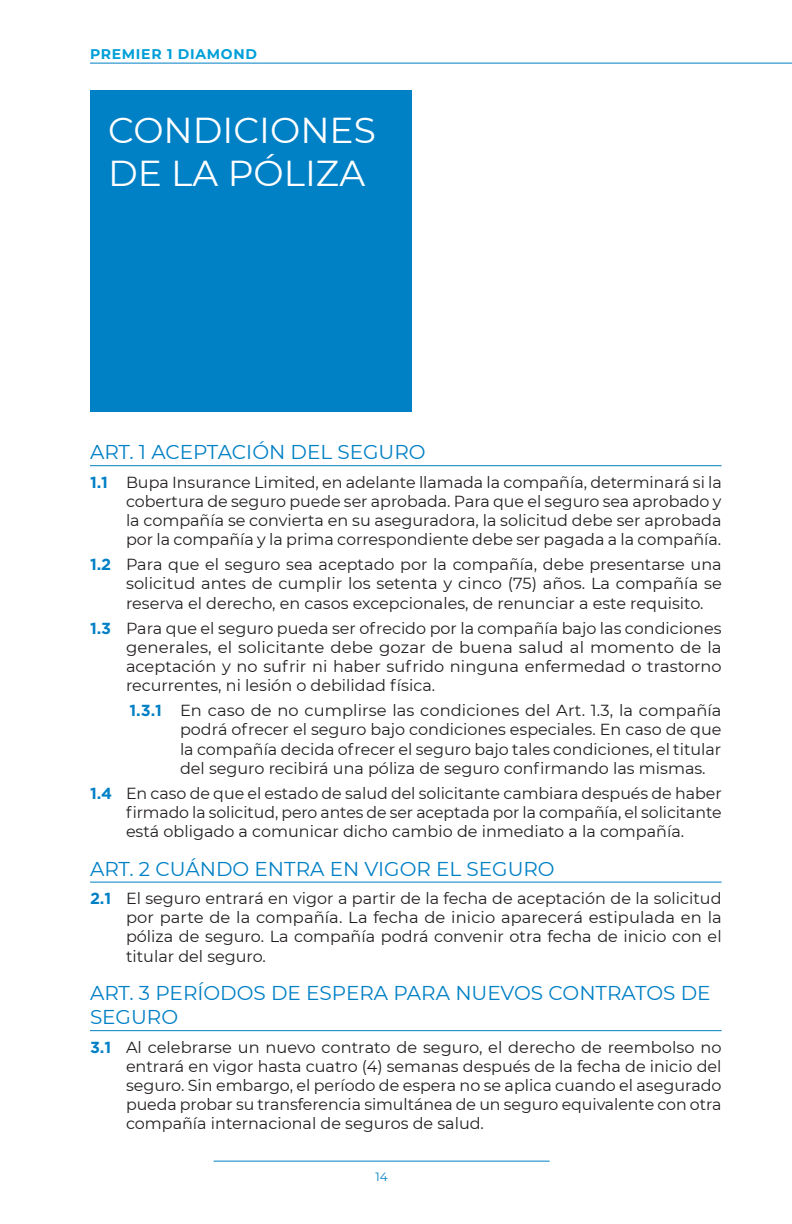
<style>
.page{position:relative;width:792px;height:1224px;background:#fff}
.page>*{position:absolute;margin:0;border:0;box-sizing:border-box;transform-origin:0 0}
.t1{font:36px/43.2px "Montserrat";color:#fff}
.t2{font:20px/24px "Montserrat";color:#0080c5}
.t3{font:16px/19.2px "Montserrat";color:#231f20;text-align:justify}
.t4{font:700 14px "Montserrat";letter-spacing:.05em;color:#009fd8}
.t5{font:12px "Montserrat";color:#0080c5}
.s1{font-family:"Gotham";font-weight:700;color:#0080c5}
</style>
<div class="page">
<hr style="left:90px;top:63px;width:702px;height:1px;background:#0080c5">
<hr style="left:214px;top:1161px;width:336px;height:1px;background:#0080c5">
<div style="left:90px;top:90px;width:321px;height:321px;background:#0080c5"></div>
<hr style="left:90px;top:465px;width:632px;height:1px;background:#0080c5">
<hr style="left:90px;top:882px;width:632px;height:1px;background:#0080c5">
<hr style="left:90px;top:1030px;width:632px;height:1px;background:#0080c5">
<p class="t4" style="left:90px;top:43px;width:168px">PREMIER 1 DIAMOND</p>
<h1 class="t1" style="left:108px;top:107px;width:269px">CONDICIONES<br>DE LA PÓLIZA</h1>
<p class="t2" style="left:90px;top:440px;width:337px">ART. 1 ACEPTACIÓN DEL SEGURO</p>
<p class="t3" style="left:126px;top:472px;width:597px;text-indent:-36px"><span class="s1">1.1</span> Bupa Insurance Limited, en adelante llamada la compañía, determinará si la cobertura de seguro puede ser aprobada. Para que el seguro sea aprobado y la compañía se convierta en su aseguradora, la solicitud debe ser aprobada por la compañía y la prima correspondiente debe ser pagada a la compañía.</p>
<p class="t3" style="left:126px;top:554px;width:597px;text-indent:-36px"><span class="s1">1.2</span> Para que el seguro sea aceptado por la compañía, debe presentarse una solicitud antes de cumplir los setenta y cinco (75) años. La compañía se reserva el derecho, en casos excepcionales, de renunciar a este requisito.</p>
<p class="t3" style="left:126px;top:618px;width:597px;text-indent:-36px"><span class="s1">1.3</span> Para que el seguro pueda ser ofrecido por la compañía bajo las condiciones generales, el solicitante debe gozar de buena salud al momento de la aceptación y no sufrir ni haber sufrido ninguna enfermedad o trastorno recurrentes, ni lesión o debilidad física.</p>
<p class="t3" style="left:180px;top:700px;width:543px;text-indent:-51px"><span class="s1">1.3.1</span> En caso de no cumplirse las condiciones del Art. 1.3, la compañía podrá ofrecer el seguro bajo condiciones especiales. En caso de que la compañía decida ofrecer el seguro bajo tales condiciones, el titular del seguro recibirá una póliza de seguro confirmando las mismas.</p>
<p class="t3" style="left:126px;top:783px;width:597px;text-indent:-36px"><span class="s1">1.4</span> En caso de que el estado de salud del solicitante cambiara después de haber firmado la solicitud, pero antes de ser aceptada por la compañía, el solicitante está obligado a comunicar dicho cambio de inmediato a la compañía.</p>
<p class="t2" style="left:90px;top:856px;width:466px">ART. 2 CUÁNDO ENTRA EN VIGOR EL SEGURO</p>
<p class="t3" style="left:126px;top:888px;width:597px;text-indent:-36px"><span class="s1">2.1</span> El seguro entrará en vigor a partir de la fecha de aceptación de la solicitud por parte de la compañía. La fecha de inicio aparecerá estipulada en la póliza de seguro. La compañía podrá convenir otra fecha de inicio con el titular del seguro.</p>
<p class="t2" style="left:90px;top:981px;width:622px">ART. 3 PERÍODOS DE ESPERA PARA NUEVOS CONTRATOS DE<br>SEGURO</p>
<p class="t3" style="left:126px;top:1037px;width:597px;text-indent:-36px"><span class="s1">3.1</span> Al celebrarse un nuevo contrato de seguro, el derecho de reembolso no entrará en vigor hasta cuatro (4) semanas después de la fecha de inicio del seguro. Sin embargo, el período de espera no se aplica cuando el asegurado pueda probar su transferencia simultánea de un seguro equivalente con otra compañía internacional de seguros de salud.</p>
<p class="t5" style="left:375px;top:1169px;width:14px">14</p>
</div>
